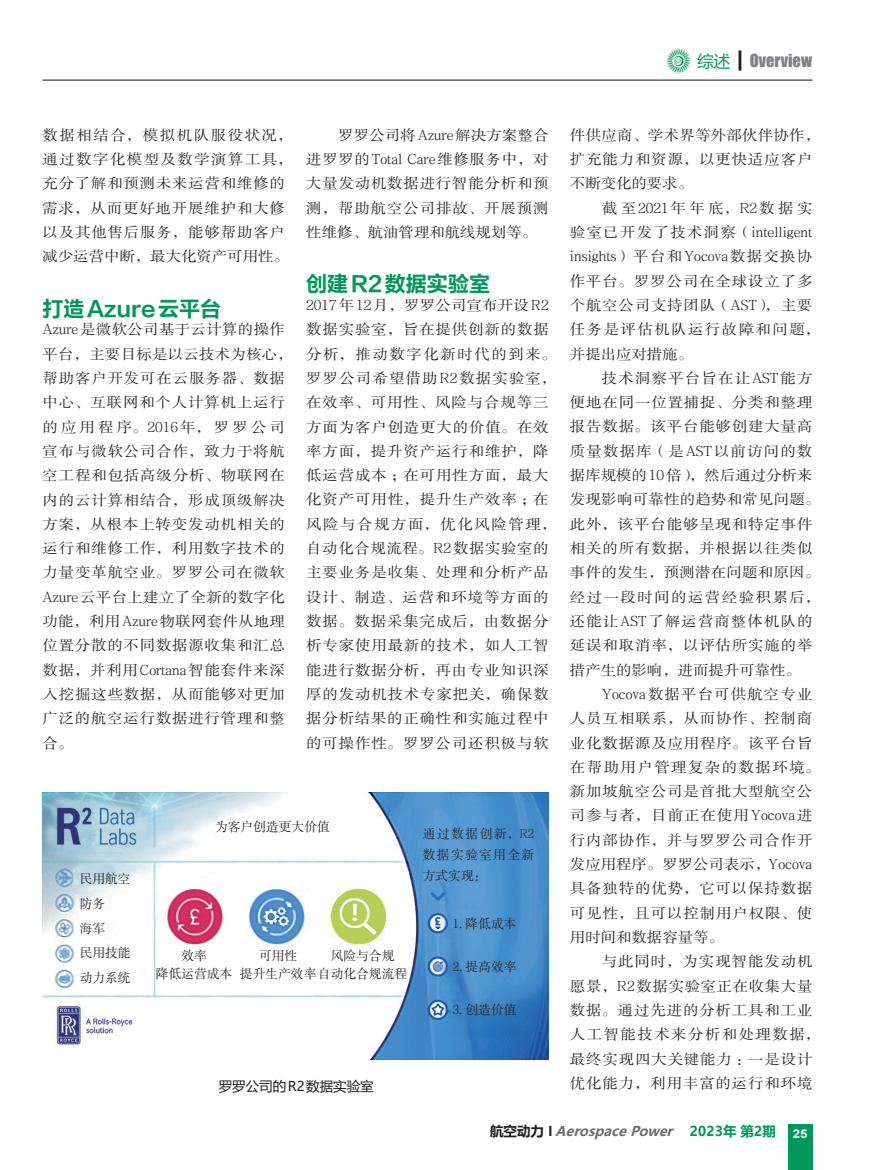
<style>
.page{position:relative;width:872px;height:1170px;background:#fff}
.page>*{position:absolute;margin:0;border:0;box-sizing:border-box;transform-origin:0 0}
.t1{font:21px "FZLTCHJW GB1 0";color:#00985c}
.t2{font:16.5px "Impact";color:#808285}
.t3{font:14.25px/24.3px "FZSSJW GB1 0";letter-spacing:.06em;color:#231f20;scale:1.08 1}
.t4{font:14.25px/24.3px "FZSSJW GB1 0";letter-spacing:.02em;color:#231f20;scale:1.08 1}
.t5{font:italic 700 13.5px "Microsoft Ya Hei";color:#6c6d70}
.t6{font:13.5px "Microsoft Ya Hei";color:#231f20}
.t7{font:12.75px/24.8px "FZSSJW GB1 0";color:#231f20}
.t8{font:12.75px/21px "FZSSJW GB1 0";letter-spacing:.105em;color:#231f20}
.s1{font-family:"Microsoft Ya Hei";color:#00985c}
.s2{font-family:"Microsoft Ya Hei";color:#231f20}
.s3{font-style:normal;color:#231f20}
.s4{font-style:normal;color:#00985c}
</style>
<div class="page">
<div style="left:787px;top:1124px;width:25px;height:45px;background:#00985c"></div>
<img style="left:666px;top:49px;width:24px;height:24px">
<hr style="left:43px;top:80px;width:769px;height:1px;background:#231f20">
<img style="left:43px;top:792px;width:506px;height:267px">
<p class="t2" style="left:697px;top:48px;width:116px"><span class="s1">综述</span> <span class="s2">┃</span> OVERVIEW</p>
<p class="t3" style="left:43px;top:123px;width:233px">数据相结合，模拟机队服役状况，通过数字化模型及数学演算工具，充分了解和预测未来运营和维修的需求，从而更好地开展维护和大修以及其他售后服务，能够帮助客户减少运营中断，最大化资产可用性。</p>
<h1 class="t1" style="left:43px;top:297px;width:180px">打造Azure云平台</h1>
<p class="t3" style="left:43px;top:317px;width:233px">Azure是微软公司基于云计算的操作平台，主要目标是以云技术为核心，帮助客户开发可在云服务器、数据中心、互联网和个人计算机上运行的应用程序。2016年，罗罗公司宣布与微软公司合作，致力于将航空工程和包括高级分析、物联网在内的云计算相结合，形成顶级解决方案，从根本上转变发动机相关的运行和维修工作，利用数字技术的力量变革航空业。罗罗公司在微软<br>Azure云平台上建立了全新的数字化功能，利用Azure物联网套件从地理位置分散的不同数据源收集和汇总数据，并利用Cortana智能套件来深入挖掘这些数据，从而能够对更加广泛的航空运行数据进行管理和整合。</p>
<p class="t3" style="left:306px;top:123px;width:226px;text-align:justify;text-indent:32px">罗罗公司将 Azure 解决方案整合进罗罗的Total Care维修服务中，对大量发动机数据进行智能分析和预测，帮助航空公司排故、开展预测性维修、航油管理和航线规划等。</p>
<h1 class="t1" style="left:306px;top:272px;width:185px">创建R2数据实验室</h1>
<p class="t3" style="left:306px;top:293px;width:233px">2017 年 12 月，罗罗公司宣布开设 R2数据实验室，旨在提供创新的数据分析，推动数字化新时代的到来。罗罗公司希望借助R2数据实验室，在效率、可用性、风险与合规等三方面为客户创造更大的价值。在效率方面，提升资产运行和维护，降低运营成本；在可用性方面，最大化资产可用性，提升生产效率；在风险与合规方面，优化风险管理，自动化合规流程。R2数据实验室的主要业务是收集、处理和分析产品设计、制造、运营和环境等方面的数据。数据采集完成后，由数据分析专家使用最新的技术，如人工智能进行数据分析，再由专业知识深厚的发动机技术专家把关，确保数据分析结果的正确性和实施过程中的可操作性。罗罗公司还积极与软</p>
<p class="t7" style="left:215px;top:814px;width:116px">为客户创造更大价值</p>
<p class="t8" style="left:423px;top:823px;width:113px">通过数据创新，R2数据实验室用全新</p>
<p class="t7" style="left:80px;top:866px;width:52px">民用航空</p>
<p class="t7" style="left:423px;top:863px;width:65px">方式实现：</p>
<p class="t7" style="left:80px;top:891px;width:52px">防务<br>海军<br>民用技能动力系统</p>
<p class="t7" style="left:453px;top:911px;width:65px">1. 降低成本</p>
<p class="t7" style="left:453px;top:954px;width:65px">2. 提高效率</p>
<p class="t7" style="left:453px;top:997px;width:65px">3. 创造价值</p>
<p class="t7" style="left:156px;top:947px;width:78px;line-height:18px;text-align:center">效率<br>降低运营成本</p>
<p class="t7" style="left:240px;top:947px;width:169px;line-height:18px;text-indent:19px">可用性<br>提升生产效率自动化合规流程</p>
<p class="t7" style="left:331px;top:944px;width:65px">风险与合规</p>
<p class="t6" style="left:219px;top:1076px;width:157px">罗罗公司的R2数据实验室</p>
<p class="t4" style="left:570px;top:123px;width:233px">件供应商、学术界等外部伙伴协作，扩充能力和资源，以更快适应客户不断变化的要求。</p>
<p class="t3" style="left:570px;top:196px;width:233px;text-indent:32px">截至2021年年底，R2数据实验室已开发了技术洞察（intelligent insights）平台和 Yocova 数据交换协作平台。罗罗公司在全球设立了多个航空公司支持团队（AST），主要任务是评估机队运行故障和问题，并提出应对措施。</p>
<p class="t3" style="left:570px;top:366px;width:233px;text-indent:32px">技术洞察平台旨在让AST能方便地在同一位置捕捉、分类和整理报告数据。该平台能够创建大量高质量数据库（是AST以前访问的数据库规模的 10 倍），然后通过分析来发现影响可靠性的趋势和常见问题。此外，该平台能够呈现和特定事件相关的所有数据，并根据以往类似事件的发生，预测潜在问题和原因。经过一段时间的运营经验积累后，还能让AST了解运营商整体机队的延误和取消率，以评估所实施的举措产生的影响，进而提升可靠性。</p>
<p class="t3" style="left:570px;top:682px;width:233px;text-indent:32px">Yocova数据平台可供航空专业人员互相联系，从而协作、控制商业化数据源及应用程序。该平台旨在帮助用户管理复杂的数据环境。新加坡航空公司是首批大型航空公司参与者，目前正在使用Yocova进行内部协作，并与罗罗公司合作开发应用程序。罗罗公司表示，Yocova具备独特的优势，它可以保持数据可见性，且可以控制用户权限、使用时间和数据容量等。</p>
<p class="t3" style="left:570px;top:949px;width:233px;text-indent:32px">与此同时，为实现智能发动机愿景，R2数据实验室正在收集大量数据。通过先进的分析工具和工业人工智能技术来分析和处理数据，最终实现四大关键能力：一是设计优化能力，利用丰富的运行和环境</p>
<p class="t5" style="left:490px;top:1121px;width:319px"><span class="s3">航空动力 I</span> AerospacePower <span class="s4">2 0 2 3 年 第 2 期</span> <sub>2</sub> <sub>5</sub></p>
</div>
